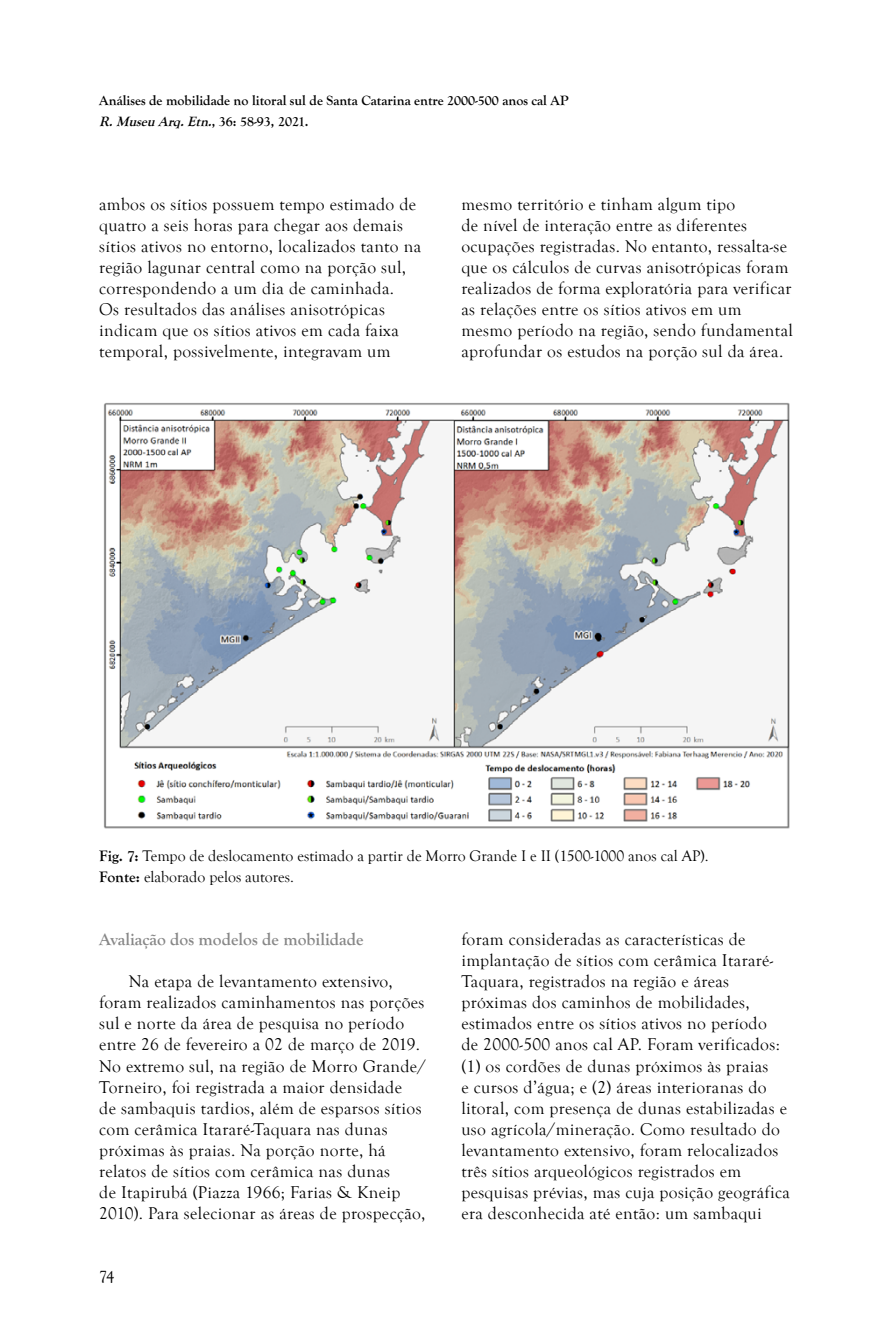
<style>
.page{position:relative;width:893px;height:1340px;background:#fff}
.page>*{position:absolute;margin:0;border:0;box-sizing:border-box;transform-origin:0 0}
.t1{font:17.5px/21px "Goudy Old Style T";letter-spacing:.02em;color:#000}
.t2{font:700 17.5px "Goudy Old Style T";color:#878787}
.t3{font:16.62px "Goudy Old Style T";color:#000}
.t4{font:15.75px/21px "Goudy Old Style T";color:#000}
.t5{font:700 14px/21px "Goudy Old Style T";color:#000}
.s1{font-style:italic}
.s2{font-weight:700}
</style>
<div class="page">
<img style="left:103px;top:403px;width:687px;height:425px">
<p class="t5" style="left:99px;top:90px;width:471px">Análises de mobilidade no litoral sul de Santa Catarina entre 2000-500 anos cal AP<br><span class="s1">R.MuseuArq.Etn.</span>, 3 6 : 5 8-93 , 2 0 2 1 .</p>
<p class="t1" style="left:99px;top:194px;width:323px">ambos os sítios possuem tempo estimado de quatro a seis horas para chegar aos demais sítios ativos no entorno, localizados tanto na região lagunar central como na porção sul, correspondendo a um dia de caminhada.<br>Os resultados das análises anisotrópicas indicam que os sítios ativos em cada faixa temporal, possivelmente, integravam um</p>
<p class="t1" style="left:461px;top:194px;width:333px">mesmo território e tinham algum tipo<br>de nível de interação entre as diferentes ocupações registradas. No entanto, ressalta-se que os cálculos de curvas anisotrópicas foram realizados de forma exploratória para verificar as relações entre os sítios ativos em um mesmo período na região, sendo fundamental aprofundar os estudos na porção sul da área.</p>
<p class="t4" style="left:99px;top:846px;width:611px"><span class="s2">Fig. 7:</span> Tempo de deslocamento estimado a partir de Morro Grande I e II (1500-1000 anos cal AP).<br><span class="s2">Fonte:</span> elaborado pelos autores.</p>
<p class="t2" style="left:99px;top:929px;width:266px">Avaliação dos modelos de mobilidade</p>
<p class="t1" style="left:99px;top:971px;width:328px;text-indent:30px">Na etapa de levantamento extensivo, foram realizados caminhamentos nas porções sul e norte da área de pesquisa no período entre 26 de fevereiro a 02 de março de 2019.<br>No extremo sul, na região de Morro Grande/ Torneiro, foi registrada a maior densidade<br>de sambaquis tardios, além de esparsos sítios com cerâmica Itararé-Taquara nas dunas próximas às praias. Na porção norte, há relatos de sítios com cerâmica nas dunas<br>de Itapirubá (Piazza 1966; Farias &amp; Kneip 2010). Para selecionar as áreas de prospecção,</p>
<p class="t3" style="left:99px;top:1266px;width:17px">74</p>
<p class="t1" style="left:461px;top:929px;width:330px">foram consideradas as características de implantação de sítios com cerâmica Itararé-Taquara, registrados na região e áreas próximas dos caminhos de mobilidades, estimados entre os sítios ativos no período<br>de 2000-500 anos cal AP. Foram verificados: (1) os cordões de dunas próximos às praias<br>e cursos d’água; e (2) áreas interioranas do litoral, com presença de dunas estabilizadas e uso agrícola/mineração. Como resultado do levantamento extensivo, foram relocalizados três sítios arqueológicos registrados em pesquisas prévias, mas cuja posição geográfica era desconhecida até então: um sambaqui</p>
</div>
